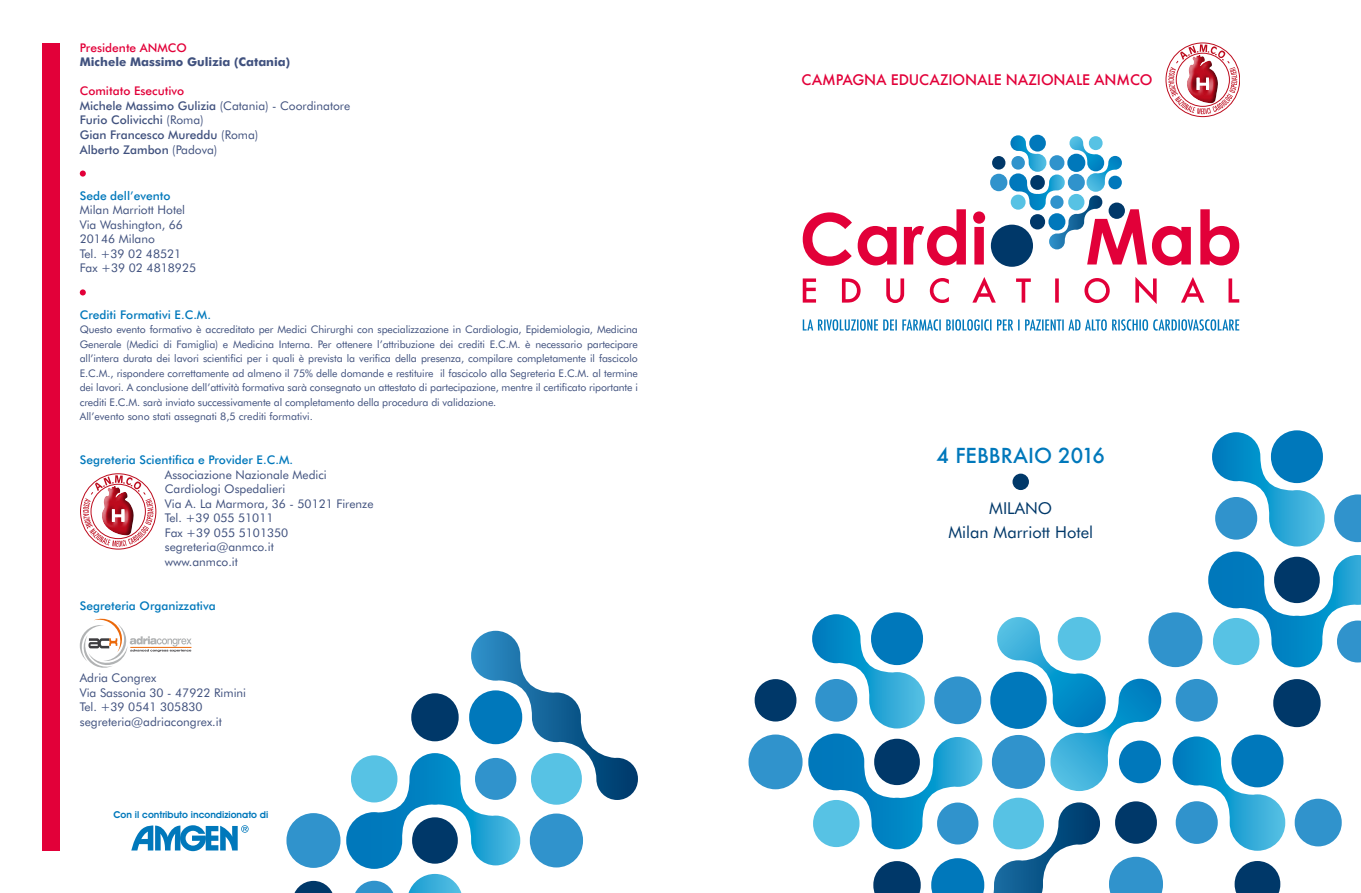
<style>
.page{position:relative;width:1361px;height:893px;background:#fff}
.page>*{position:absolute;margin:0;border:0;box-sizing:border-box;transform-origin:0 0}
.t1{font:500 20.25px "Futura";color:#0078bb}
.t2{font:16.5px/24.3px "Futura BT";color:#003869;text-align:center}
.t3{font:500 14.25px "Futura";letter-spacing:-.01em;color:#e20039}
.t4{font:12px/14.5px "Futura BT";color:#40517e}
.t5{font:500 12px/14.5px "Futura BT";color:#40517e}
.t6{font:500 12px "Futura BT";color:#0078bb}
.t7{font:700 12px "Futura BT";color:#40517e}
.t8{font:500 12px "Futura BT";color:#e20039}
.t9{font:10.5px/14.5px "Futura BT";letter-spacing:-.01em;color:#40517e}
.t10{font:600 9.6px "Avant Garde IT Cby BT";color:#0078bb}
.s1{color:#e20039}
.s2{font-weight:400}
</style>
<div class="page">
<svg style="left:80px;top:171px;width:6px;height:6px"></svg>
<svg style="left:80px;top:289px;width:6px;height:6px"></svg>
<svg style="left:80px;top:618px;width:112px;height:50px"></svg>
<div style="left:43px;top:43px;width:17px;height:807px;background:#e20039"></div>
<svg style="left:131px;top:825px;width:118px;height:26px"></svg>
<div style="left:80px;top:473px;width:76px;height:76px;border:1px solid #bd0b1d;border-radius:50%"></div>
<svg style="left:83px;top:475px;width:70px;height:72px"></svg>
<div style="left:1165px;top:43px;width:75px;height:74px;border:1px solid #bd0b1d;border-radius:50%"></div>
<svg style="left:1168px;top:44px;width:69px;height:70px"></svg>
<div style="left:1012px;top:474px;width:17px;height:16px;background:#003869;border-radius:50%"></div>
<svg style="left:803px;top:319px;width:436px;height:12px"></svg>
<svg style="left:1200px;top:209px;width:39px;height:56px"></svg>
<svg style="left:803px;top:277px;width:436px;height:27px"></svg>
<svg style="left:803px;top:135px;width:388px;height:131px"></svg>
<div style="left:286px;top:813px;width:54px;height:55px;background:#3093cc;border-radius:27px"></div>
<svg style="left:294px;top:881px;width:39px;height:12px"></svg>
<svg style="left:346px;top:631px;width:292px;height:262px"></svg>
<div style="left:1175px;top:679px;width:42px;height:43px;background:#3093cc;border-radius:21px"></div>
<div style="left:1115px;top:801px;width:42px;height:43px;background:#003869;border-radius:21px"></div>
<svg style="left:1234px;top:861px;width:46px;height:32px"></svg>
<svg style="left:1109px;top:857px;width:54px;height:36px"></svg>
<div style="left:1294px;top:799px;width:47px;height:47px;background:#3093cc;border-radius:24px"></div>
<svg style="left:1172px;top:736px;width:113px;height:115px"></svg>
<svg style="left:931px;top:858px;width:53px;height:35px"></svg>
<svg style="left:873px;top:861px;width:47px;height:32px"></svg>
<div style="left:993px;top:798px;width:51px;height:51px;background:#57c2e4;border-radius:25px"></div>
<div style="left:992px;top:735px;width:53px;height:54px;background:#3093cc;border-radius:27px"></div>
<div style="left:748px;top:734px;width:54px;height:55px;background:#3093cc;border-radius:27px"></div>
<div style="left:990px;top:672px;width:56px;height:57px;background:#0078bb;border-radius:28px"></div>
<div style="left:754px;top:679px;width:42px;height:42px;background:#003869;border-radius:21px"></div>
<svg style="left:808px;top:614px;width:174px;height:235px"></svg>
<svg style="left:993px;top:802px;width:107px;height:91px"></svg>
<svg style="left:997px;top:617px;width:164px;height:174px"></svg>
<div style="left:1273px;top:679px;width:47px;height:48px;background:#003869;border-radius:24px"></div>
<div style="left:1148px;top:612px;width:54px;height:55px;background:#3093cc;border-radius:27px"></div>
<svg style="left:1208px;top:432px;width:153px;height:235px"></svg>
<p class="t8" style="left:80px;top:40px;width:109px">Presidente ANMCO</p>
<p class="t7" style="left:80px;top:55px;width:212px">Michele Massimo Gulizia (Catania)</p>
<p class="t5" style="left:80px;top:84px;width:272px"><span class="s1">Comitato Esecutivo<br></span>Michele Massimo Gulizia <span class="s2">(Catania) - Coordinatore<br></span>Furio Colivicchi <span class="s2">(Roma)<br></span>Gian Francesco Mureddu <span class="s2">(Roma)<br></span>Alberto Zambon <span class="s2">(Padova)</span></p>
<p class="t6" style="left:80px;top:188px;width:92px">Sede dell’evento</p>
<p class="t4" style="left:80px;top:203px;width:118px">Milan Marriott Hotel<br>Via Washington, 66<br>20146 Milano<br>Tel. +39 02 48521<br>Fax +39 02 4818925</p>
<p class="t6" style="left:80px;top:307px;width:133px">Crediti Formativi E.C.M.</p>
<p class="t9" style="left:80px;top:322px;width:560px">Questo evento formativo è accreditato per Medici Chirurghi con specializzazione in Cardiologia, Epidemiologia, Medicina Generale (Medici di Famiglia) e Medicina Interna. Per ottenere l’attribuzione dei crediti E.C.M. è necessario partecipare all’intera durata dei lavori scientifici per i quali è prevista la verifica della presenza, compilare completamente il fascicolo E.C.M., rispondere correttamente ad almeno il 75% delle domande e restituire il fascicolo alla Segreteria E.C.M. al termine dei lavori. A conclusione dell’attività formativa sarà consegnato un attestato di partecipazione, mentre il certificato riportante i crediti E.C.M. sarà inviato successivamente al completamento della procedura di validazione.<br>All’evento sono stati assegnati 8,5 crediti formativi.</p>
<p class="t6" style="left:80px;top:452px;width:215px">Segreteria Scientifica e Provider E.C.M.</p>
<p class="t4" style="left:165px;top:467px;width:210px">Associazione Nazionale Medici<br>Cardiologi Ospedalieri<br>Via A. La Marmora, 36 - 50121 Firenze<br>Tel. +39 055 51011<br>Fax +39 055 5101350 segreteria@anmco.it<br>www.anmco.it</p>
<p class="t6" style="left:80px;top:598px;width:137px">Segreteria Organizzativa</p>
<p class="t4" style="left:80px;top:671px;width:168px">Adria Congrex<br>Via Sassonia 30 - 47922 Rimini<br>Tel. +39 0541 305830 segreteria@adriacongrex.it</p>
<p class="t10" style="left:113px;top:809px;width:156px">Con il contributo incondizionato di</p>
<h3 class="t3" style="left:801px;top:70px;width:352px">CAMPAGNA EDUCAZIONALE NAZIONALE ANMCO</h3>
<h1 class="t1" style="left:936px;top:442px;width:170px">4 FEBBRAIO 2016</h1>
<h2 class="t2" style="left:948px;top:496px;width:146px">MILANO<br>Milan Marriott Hotel</h2>
</div>
